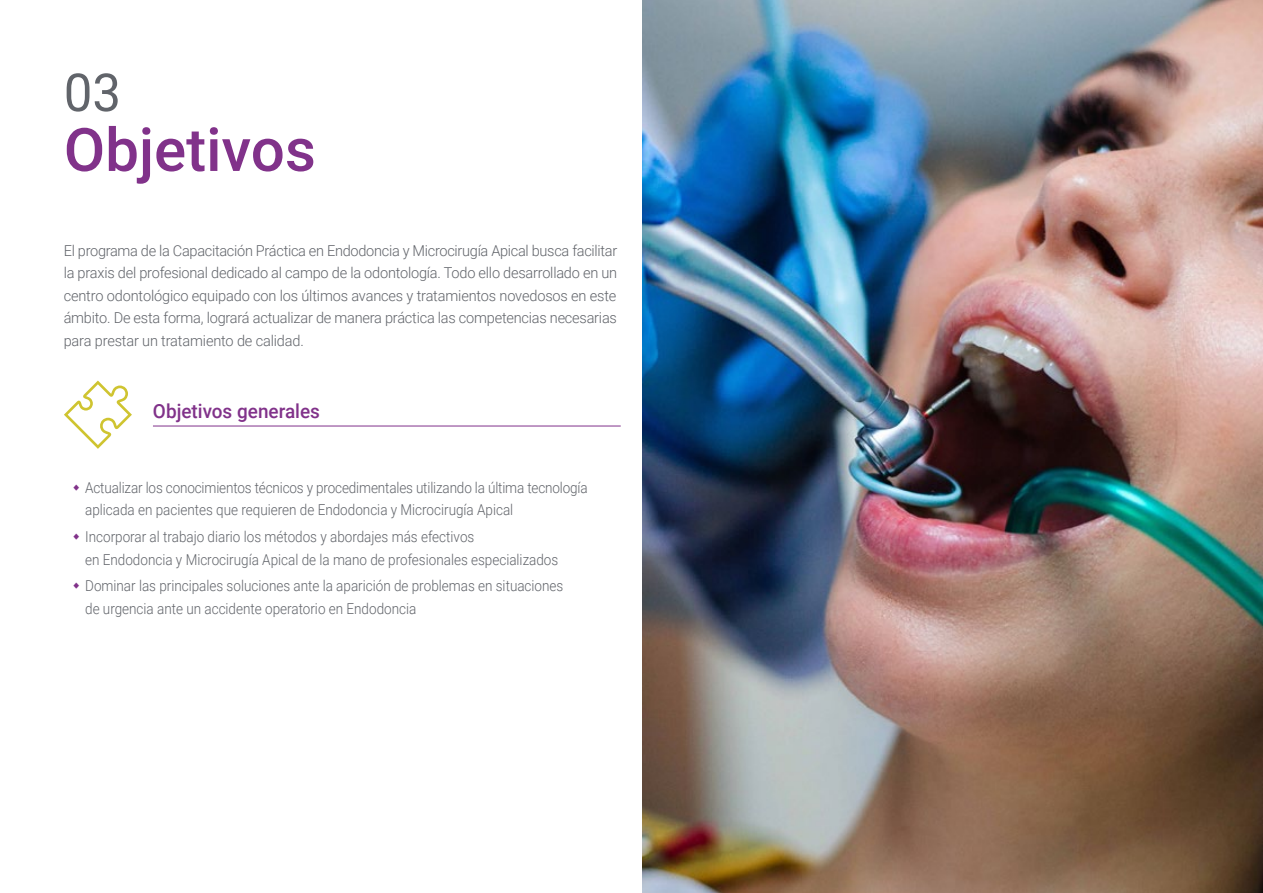
<style>
.page{position:relative;width:1263px;height:893px;background:#fff}
.page>*{position:absolute;margin:0;border:0;box-sizing:border-box;transform-origin:0 0}
.t1{font:500 60px "Roboto";color:#81328a}
.t2{font:52.5px "Roboto";color:#61646a}
.t3{font:500 19.5px "Roboto";color:#81328a}
.t4{font:300 15px/22.5px "Roboto";color:#61646a;scale:.9 1}
.t5{font:300 15px/22.5px "Roboto";color:#61646a;text-align:justify}
</style>
<div class="page">
<hr style="left:153px;top:426px;width:468px;height:1px;background:#81328a">
<svg style="left:64px;top:381px;width:68px;height:68px"></svg>
<img style="left:642px;top:0;width:621px;height:893px">
<h2 class="t2" style="left:64px;top:56px;width:59px">03</h2>
<h1 class="t1" style="left:64px;top:108px;width:254px">Objetivos</h1>
<p class="t5" style="left:64px;top:239px;width:555px">El programa de la Capacitación Práctica en Endodoncia y Microcirugía Apical busca facilitar la praxis del profesional dedicado al campo de la odontología. Todo ello desarrollado en un centro odontológico equipado con los últimos avances y tratamientos novedosos en este ámbito. De esta forma, logrará actualizar de manera práctica las competencias necesarias para prestar un tratamiento de calidad.</p>
<h3 class="t3" style="left:153px;top:397px;width:169px">Objetivos generales</h3>
<p class="t4" style="left:85px;top:476px;width:560px">Actualizar los conocimientos técnicos y procedimentales utilizando la última tecnología aplicada en pacientes que requieren de Endodoncia y Microcirugía Apical</p>
<p class="t4" style="left:85px;top:525px;width:527px">Incorporar al trabajo diario los métodos y abordajes más efectivos<br>en Endodoncia y Microcirugía Apical de la mano de profesionales especializados</p>
<p class="t4" style="left:85px;top:574px;width:533px">Dominar las principales soluciones ante la aparición de problemas en situaciones de urgencia ante un accidente operatorio en Endodoncia</p>
</div>
